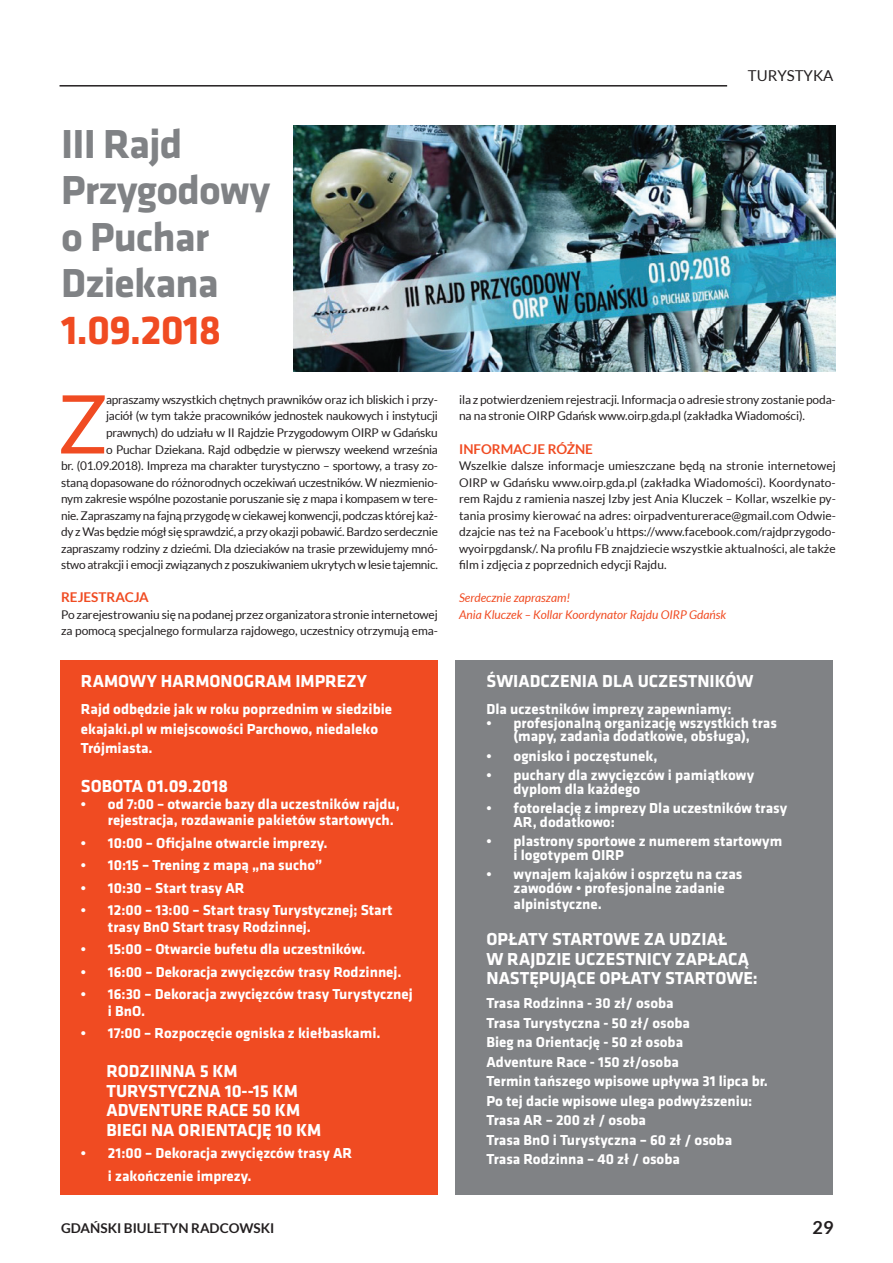
<style>
.page{position:relative;width:893px;height:1263px;background:#fff}
.page>*{position:absolute;margin:0;border:0;box-sizing:border-box;transform-origin:0 0}
.t1{font:81.15px "Lato";color:#f04b22}
.t2{font:700 42px/46.5px "Klavika";letter-spacing:-.02em;color:#808285}
.t3{font:700 42px "Klavika";letter-spacing:-.02em;color:#f04b22}
.t4{font:700 18px/19.5px "Klavika";color:#fff}
.t5{font:700 18px "Lato";color:#231f20}
.t6{font:700 15px/19.5px "Klavika";color:#fff}
.t7{font:15px "Lato";color:#231f20}
.t8{font:700 13.5px "Lato";color:#f04b22}
.t9{font:700 13.5px "Lato";color:#231f20}
.t10{font:12px/16.5px "Lato";letter-spacing:-.02em;color:#231f20}
.t11{font:italic 12px/16.5px "Lato";color:#f04b22}
</style>
<div class="page">
<hr style="left:60px;top:85px;width:667px;height:2px;background:#231f20">
<div style="left:60px;top:660px;width:377px;height:535px;background:#f04b22"></div>
<div style="left:455px;top:660px;width:378px;height:535px;background:#808285"></div>
<img style="left:294px;top:126px;width:542px;height:245px">
<h2 class="t2" style="left:61px;top:121px;width:211px">III Rajd<br>Przygodowy o Puchar<br>Dziekana</h2>
<h2 class="t3" style="left:61px;top:307px;width:162px">1.09.2018</h2>
<h1 class="t1" style="left:58px;top:379px;width:52px">Z</h1>
<p class="t10" style="left:61px;top:391px;width:378px;text-align:right">apraszamy wszystkich chętnych prawników oraz ich bliskich i przy-<br>jaciół (w tym także pracowników jednostek naukowych i instytucji prawnych) do udziału w II Rajdzie Przygodowym OIRP w Gdańsku<br>o Puchar Dziekana. Rajd odbędzie w pierwszy weekend września<br>br. (01.09.2018). Impreza ma charakter turystyczno – sportowy, a trasy zo&shy;staną dopasowane do różnorodnych oczekiwań uczestników. W niezmienio&shy;nym zakresie wspólne pozostanie poruszanie się z mapa i kompasem w tere&shy;nie. Zapraszamy na fajną przygodę w ciekawej konwencji, podczas której każ&shy;dy z Was będzie mógł się sprawdzić, a przy okazji pobawić. Bardzo serdecznie zapraszamy rodziny z dziećmi. Dla dzieciaków na trasie przewidujemy mnó&shy;stwo atrakcji i emocji związanych z poszukiwaniem ukrytych w lesie tajemnic.</p>
<p class="t8" style="left:61px;top:589px;width:89px">REJ ESTRACJA</p>
<p class="t10" style="left:61px;top:606px;width:378px">Po zarejestrowaniu się na podanej przez organizatora stronie internetowej za pomocą specjalnego formularza rajdowego, uczestnicy otrzymują ema-</p>
<h3 class="t4" style="left:81px;top:672px;width:287px">Ramowy harmonogram imprezy</h3>
<p class="t6" style="left:81px;top:700px;width:313px">Rajd odbędzie jak w roku poprzednim w siedzibie ekajaki.pl w miejscowości Parchowo, niedaleko<br>Trójmiasta.</p>
<h3 class="t4" style="left:81px;top:777px;width:149px">Sobota 01.09.2018</h3>
<p class="t6" style="left:108px;top:796px;width:293px;line-height:16.5px;text-indent:-27px">• od 7:00 – otwarcie bazy dla uczestników rajdu, rejestracja, rozdawanie pakietów startowych.</p>
<p class="t6" style="left:81px;top:833px;width:248px">• 10:00 – Oficjalne otwarcie imprezy.</p>
<p class="t6" style="left:81px;top:856px;width:243px">• 10:15 – Trening z mapą „na sucho”</p>
<p class="t6" style="left:81px;top:878px;width:165px">• 10:30 – Start trasy AR</p>
<p class="t6" style="left:108px;top:902px;width:286px;line-height:16.5px;text-indent:-27px">• 12:00 – 13:00 – Start trasy Turystycznej; Start trasy BnO Start trasy Rodzinnej.</p>
<p class="t6" style="left:81px;top:940px;width:286px">• 15:00 – Otwarcie bufetu dla uczestników.</p>
<p class="t6" style="left:81px;top:962px;width:322px">• 16:00 – Dekoracja zwycięzców trasy Rodzinnej.</p>
<p class="t6" style="left:108px;top:986px;width:306px;line-height:16.5px;text-indent:-27px">• 16:30 – Dekoracja zwycięzców trasy Turystycznej i BnO.</p>
<p class="t6" style="left:81px;top:1024px;width:301px">• 17:00 – Rozpoczęcie ogniska z kiełbaskami.</p>
<h3 class="t4" style="left:106px;top:1062px;width:44px">RODZIINNA</h3>
<h3 class="t4" style="left:200px;top:1062px;width:38px">5 KM</h3>
<h3 class="t4" style="left:106px;top:1081px;width:43px">TU RYSTY</h3>
<h3 class="t4" style="left:178px;top:1081px;width:22px">CZNA</h3>
<h3 class="t4" style="left:106px;top:1081px;width:214px;text-indent:118px">10--15 KM<br>Adventure Race 50 KM<br>Biegi na orientację 10 KM</h3>
<p class="t6" style="left:108px;top:1142px;width:246px;line-height:22.5px;text-indent:-27px">• 21:00 – Dekoracja zwycięzców trasy AR i zakończenie imprezy.</p>
<p class="t7" style="left:748px;top:67px;width:87px">TURYSTYKA</p>
<p class="t10" style="left:459px;top:391px;width:378px">ila z potwierdzeniem rejestracji. Informacja o adresie strony zostanie poda&shy;na na stronie OIRP Gdańsk www.oirp.gda.pl (zakładka Wiadomości).</p>
<p class="t8" style="left:459px;top:441px;width:135px">INFORMACJ E RÓŻNE</p>
<p class="t10" style="left:459px;top:457px;width:378px;text-align:justify">Wszelkie dalsze informacje umieszczane będą na stronie internetowej OIRP w Gdańsku www.oirp.gda.pl (zakładka Wiadomości). Koordynato&shy;rem Rajdu z ramienia naszej Izby jest Ania Kluczek – Kollar, wszelkie py&shy;tania prosimy kierować na adres: oirpadventurerace@gmail.com Odwie&shy;dzajcie nas też na Facebook’u https://www.facebook.com/rajdprzygodo&shy;wyoirpgdansk/. Na profilu FB znajdziecie wszystkie aktualności, ale także film i zdjęcia z poprzednich edycji Rajdu.</p>
<p class="t11" style="left:459px;top:590px;width:269px">Serdecznie zapraszam!<br>Ania Kluczek – Kollar Koordynator Rajdu OIRP Gdańsk</p>
<h3 class="t4" style="left:486px;top:672px;width:268px">Świadczenia dla uczestników</h3>
<p class="t6" style="left:486px;top:700px;width:246px">Dla uczestników imprezy zapewniamy:</p>
<p class="t6" style="left:486px;top:716px;width:292px;line-height:13.5px;text-align:center">• profesjonalną organizację wszystkich tras (mapy, zadania dodatkowe, obsługa),</p>
<p class="t6" style="left:486px;top:746px;width:172px">• ognisko i poczęstunek,</p>
<p class="t6" style="left:513px;top:769px;width:242px;line-height:13.5px;text-indent:-27px">• puchary dla zwycięzców i pamiątkowy dyplom dla każdego</p>
<p class="t6" style="left:513px;top:802px;width:275px;line-height:13.5px;text-indent:-27px">• fotorelację z imprezy Dla uczestników trasy<br>AR, dodatkowo:</p>
<p class="t6" style="left:513px;top:835px;width:270px;line-height:13.5px;text-indent:-27px">• plastrony sportowe z numerem startowym i logotypem OI RP</p>
<p class="t6" style="left:513px;top:868px;width:230px;line-height:13.5px;text-indent:-27px">• wynajem kajaków i osprzętu na czas zawodów • profesjonalne zadanie</p>
<p class="t6" style="left:513px;top:895px;width:90px">alpinistyczne.</p>
<h3 class="t4" style="left:486px;top:930px;width:273px">Opłaty startowe Za udział<br>w rajdzie uczestnicy zapłacą następujące opłaty startowe:</h3>
<p class="t6" style="left:486px;top:994px;width:283px">Trasa Rodzinna - 30 zł/ osoba<br>Trasa Turystyczna - 50 zł/ osoba<br>Bieg na Orientację - 50 zł osoba<br>Adventure Race - 150 zł/osoba<br>Termin tańszego wpisowe upływa 31 lipca br.<br>Po tej dacie wpisowe ulega podwyższeniu:<br>Trasa AR – 200 zł / osoba<br>Trasa BnO i Turystyczna – 60 zł / osoba<br>Trasa Rodzinna – 40 zł / osoba</p>
<p class="t9" style="left:61px;top:1220px;width:47px">GDAŃSKI</p>
<p class="t9" style="left:124px;top:1220px;width:138px">BI ULETYN RADCOWSKI</p>
<h3 class="t5" style="left:813px;top:1217px;width:22px">29</h3>
</div>
